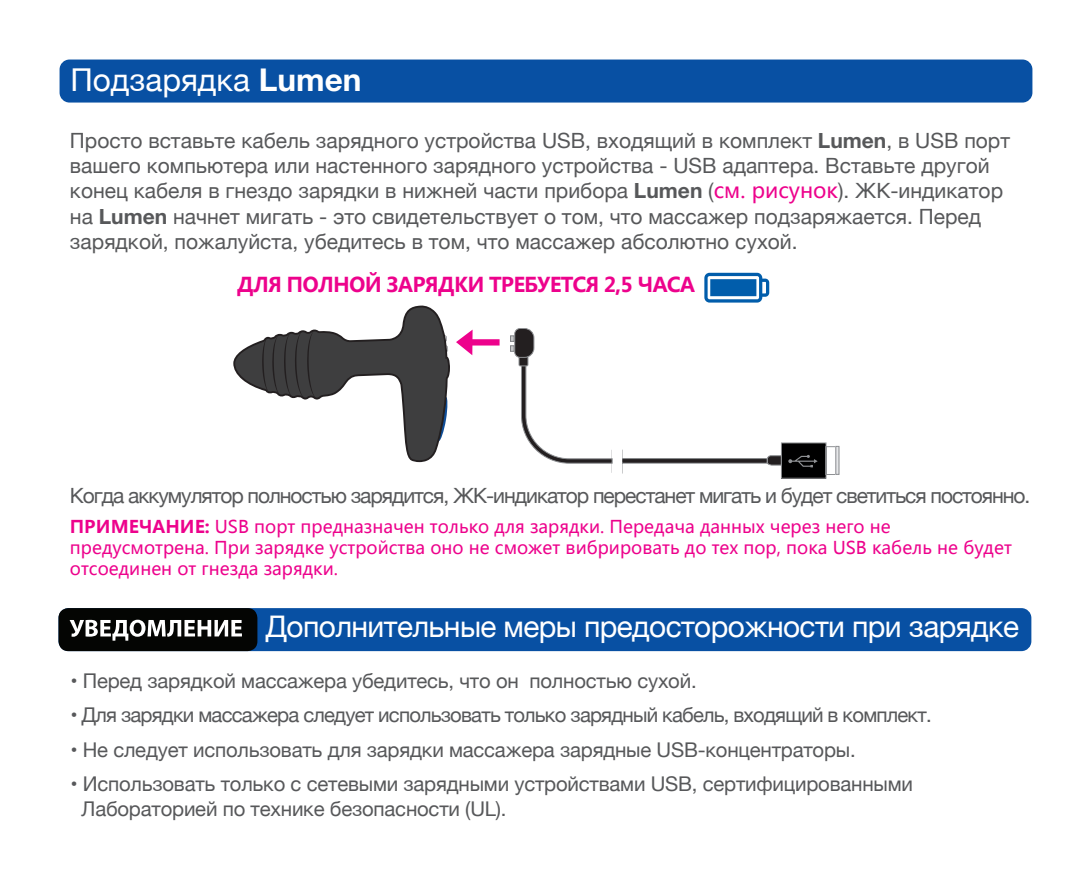
<style>
.page{position:relative;width:1092px;height:893px;background:#fff}
.page>*{position:absolute;margin:0;border:0;box-sizing:border-box;transform-origin:0 0}
.t1{font:31.5px "Helvetica Neue";color:#fff}
.t2{font:29.75px "Helvetica Neue";letter-spacing:-.02em;color:#fff}
.t3{font:21px/25.2px "Helvetica Neue";color:#57585a}
.t4{font:21px "Helvetica Neue";letter-spacing:-.05em;color:#57585a}
.t5{font:20.3px/24.5px "Helvetica Neue";letter-spacing:-.01em;color:#57585a}
.t6{font:20.3px "Helvetica Neue";letter-spacing:-.04em;color:#57585a}
.t7{font:700 20.3px "Microsoft Ya Hei";letter-spacing:-.04em;color:#ed028c}
.t8{font:17.5px/21px "Microsoft Ya Hei";color:#ed028c}
.s1{font-weight:700}
.s2{font-family:"Microsoft Ya Hei";color:#ed028c}
</style>
<div class="page">
<div style="left:60px;top:60px;width:972px;height:43px;background:#0850a3;border-radius:10px"></div>
<svg style="left:704px;top:273px;width:65px;height:30px"></svg>
<svg style="left:233px;top:305px;width:217px;height:158px"></svg>
<svg style="left:767px;top:443px;width:72px;height:36px"></svg>
<hr style="left:619px;top:459px;width:148px;height:4px;background:#231f20">
<div style="left:617px;top:458px;width:150px;height:5px;border:1px solid #8f9194"></div>
<div style="left:612px;top:443px;width:9px;height:37px;background:#fff"></div>
<svg style="left:510px;top:328px;width:102px;height:145px"></svg>
<svg style="left:456px;top:330px;width:16px;height:25px"></svg>
<div style="left:471px;top:339px;width:28px;height:6px;background:#ed028c"></div>
<div style="left:58px;top:608px;width:973px;height:43px;background:#0850a3;border-radius:10px"></div>
<div style="left:58px;top:608px;width:199px;height:43px;background:#040503;border-radius:10px"></div>
<svg style="left:70px;top:620px;width:172px;height:21px"></svg>
<h1 class="t1" style="left:70px;top:57px;width:292px">Подзарядка <span class="s1">Lumen</span></h1>
<p class="t3" style="left:70px;top:129px;width:941px">Просто вставьте кабель зарядного устройства USB, входящий в комплект <span class="s1">Lumen</span>, в USB порт вашего компьютера или настенного зарядного устройства - USB адаптера. Вставьте другой конец кабеля в гнездо зарядки в нижней части прибора <span class="s1">Lumen</span> (<span class="s2">см. рисунок</span>). ЖК-индикатор на <span class="s1">Lumen</span> начнет мигать - это свидетельствует о том, что массажер подзаряжается. Перед зарядкой, пожалуйста, убедитесь в том, что массажер абсолютно сухой.</p>
<p class="t7" style="left:237px;top:270px;width:459px">ДЛЯ ПОЛНОЙ ЗАРЯДКИ ТРЕБУЕТСЯ 2,5 ЧАСА</p>
<p class="t4" style="left:70px;top:481px;width:961px">Когда аккумулятор полностью зарядится, ЖК-индикатор перестанет мигать и будет светиться постоянно.</p>
<p class="t8" style="left:70px;top:516px;width:943px"><span class="s1">ПРИМЕЧАНИЕ:</span> USB порт предназначен только для зарядки. Передача данных через него не предусмотрена. При зарядке устройства оно не сможет вибрировать до тех пор, пока USB кабель не будет отсоединен от гнезда зарядки.</p>
<h2 class="t2" style="left:265px;top:605px;width:755px">Дополнительные меры предосторожности при зарядке</h2>
<p class="t5" style="left:70px;top:670px;width:627px">• Перед зарядкой массажера убедитесь, что он полностью сухой.</p>
<p class="t6" style="left:70px;top:700px;width:862px">• Для зарядки массажера следует использовать только зарядный кабель, входящий в комплект.</p>
<p class="t5" style="left:70px;top:738px;width:786px">• Не следует использовать для зарядки массажера зарядные USB-концентраторы.</p>
<p class="t5" style="left:81px;top:773px;width:833px;text-indent:-11px">• Использовать только с сетевыми зарядными устройствами USB, сертифицированными<br>Лабораторией по технике безопасности (UL).</p>
</div>
